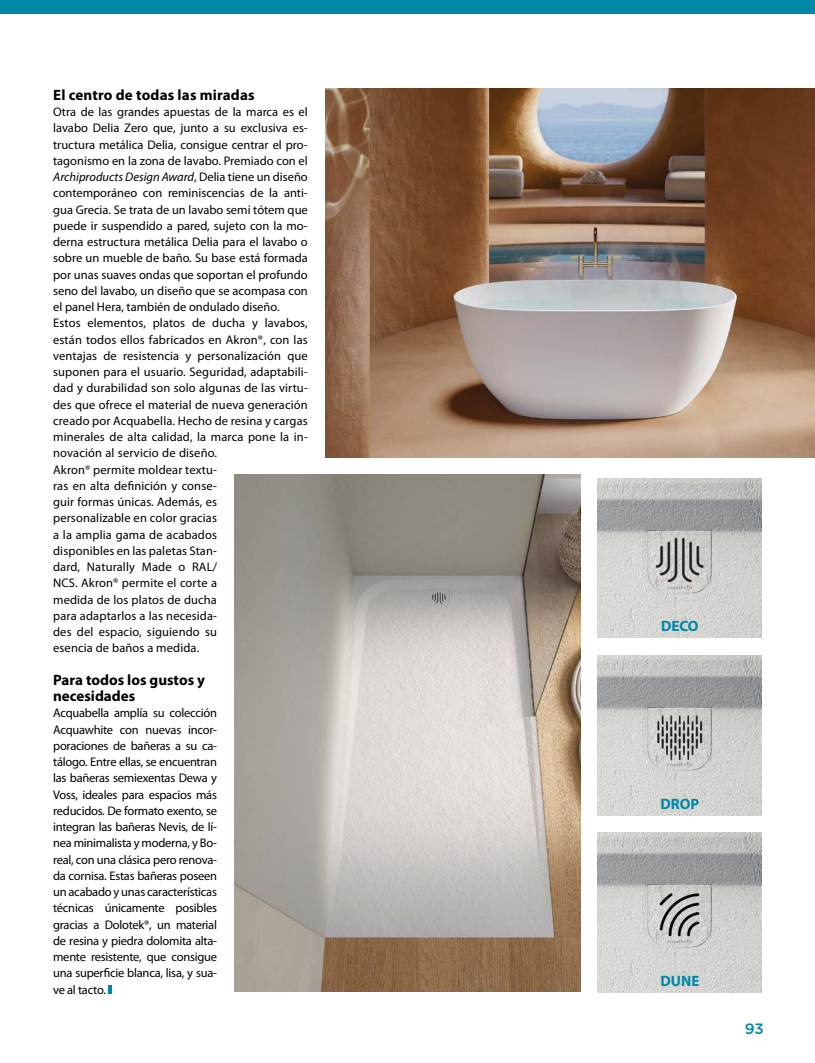
<style>
.page{position:relative;width:815px;height:1063px;background:#fff}
.page>*{position:absolute;margin:0;border:0;box-sizing:border-box;transform-origin:0 0}
.t1{font:700 15px/16.2px "Myriad Pro";color:#000}
.t2{font:700 15px "Myriad Pro";color:#0087a8}
.t3{font:500 15px "Gotham";color:#0087a8}
.t4{font:12.5px/16.2px "Myriad Pro";letter-spacing:.005em;color:#000}
.s1{font-style:italic}
</style>
<div class="page">
<div style="left:0;top:0;width:815px;height:14px;background:#0087a8"></div>
<svg style="left:108px;top:985px;width:4px;height:9px"></svg>
<img style="left:326px;top:89px;width:489px;height:368px">
<img style="left:235px;top:475px;width:345px;height:516px">
<img style="left:598px;top:478px;width:164px;height:160px">
<img style="left:598px;top:655px;width:164px;height:160px">
<img style="left:598px;top:833px;width:164px;height:159px">
<p class="t1" style="left:53px;top:86px;width:203px">El centro de todas las miradas</p>
<p class="t4" style="left:53px;top:104px;width:256px">Otra de las grandes apuestas de la marca es el lavabo Delia Zero que, junto a su exclusiva es&shy;tructura metálica Delia, consigue centrar el pro&shy;tagonismo en la zona de lavabo. Premiado con el <span class="s1">Archiproducts Design Award</span>, Delia tiene un diseño contemporáneo con reminiscencias de la anti&shy;gua Grecia. Se trata de un lavabo semi tótem que puede ir suspendido a pared, sujeto con la mo&shy;derna estructura metálica Delia para el lavabo o sobre un mueble de baño. Su base está formada por unas suaves ondas que soportan el profundo seno del lavabo, un diseño que se acompasa con el panel Hera, también de ondulado diseño.<br>Estos elementos, platos de ducha y lavabos, están todos ellos fabricados en Akron®, con las ventajas de resistencia y personalización que suponen para el usuario. Seguridad, adaptabili&shy;dad y durabilidad son solo algunas de las virtu&shy;des que ofrece el material de nueva generación creado por Acquabella. Hecho de resina y cargas minerales de alta calidad, la marca pone la in&shy;novación al servicio de diseño.<br>Akron® permite moldear textu-<br>ras en alta definición y conse-<br>guir formas únicas. Además, es<br>personalizable en color gracias<br>a la amplia gama de acabados<br>disponibles en las paletas Stan-<br>dard, Naturally Made o RAL/<br>NCS. Akron® permite el corte a<br>medida de los platos de ducha<br>para adaptarlos a las necesida-<br>des del espacio, siguiendo su<br>esencia de baños a medida.</p>
<p class="t1" style="left:53px;top:671px;width:153px">Para todos los gustos y necesidades</p>
<p class="t4" style="left:53px;top:705px;width:165px;text-align:justify">Acquabella amplía su colección Acquawhite con nuevas incor&shy;poraciones de bañeras a su ca&shy;tálogo. Entre ellas, se encuentran las bañeras semiexentas Dewa y Voss, ideales para espacios más reducidos. De formato exento, se integran las bañeras Nevis, de lí&shy;nea minimalista y moderna, y Bo&shy;real, con una clásica pero renova&shy;da cornisa. Estas bañeras poseen un acabado y unas características técnicas únicamente posibles gracias a Dolotek®, un material de resina y piedra dolomita alta&shy;mente resistente, que consigue una superficie blanca, lisa, y sua&shy;ve al tacto.</p>
<p class="t2" style="left:661px;top:617px;width:39px">DECO</p>
<p class="t2" style="left:660px;top:794px;width:40px">DROP</p>
<p class="t2" style="left:660px;top:971px;width:41px">DUNE</p>
<p class="t3" style="left:745px;top:1018px;width:20px">93</p>
</div>
